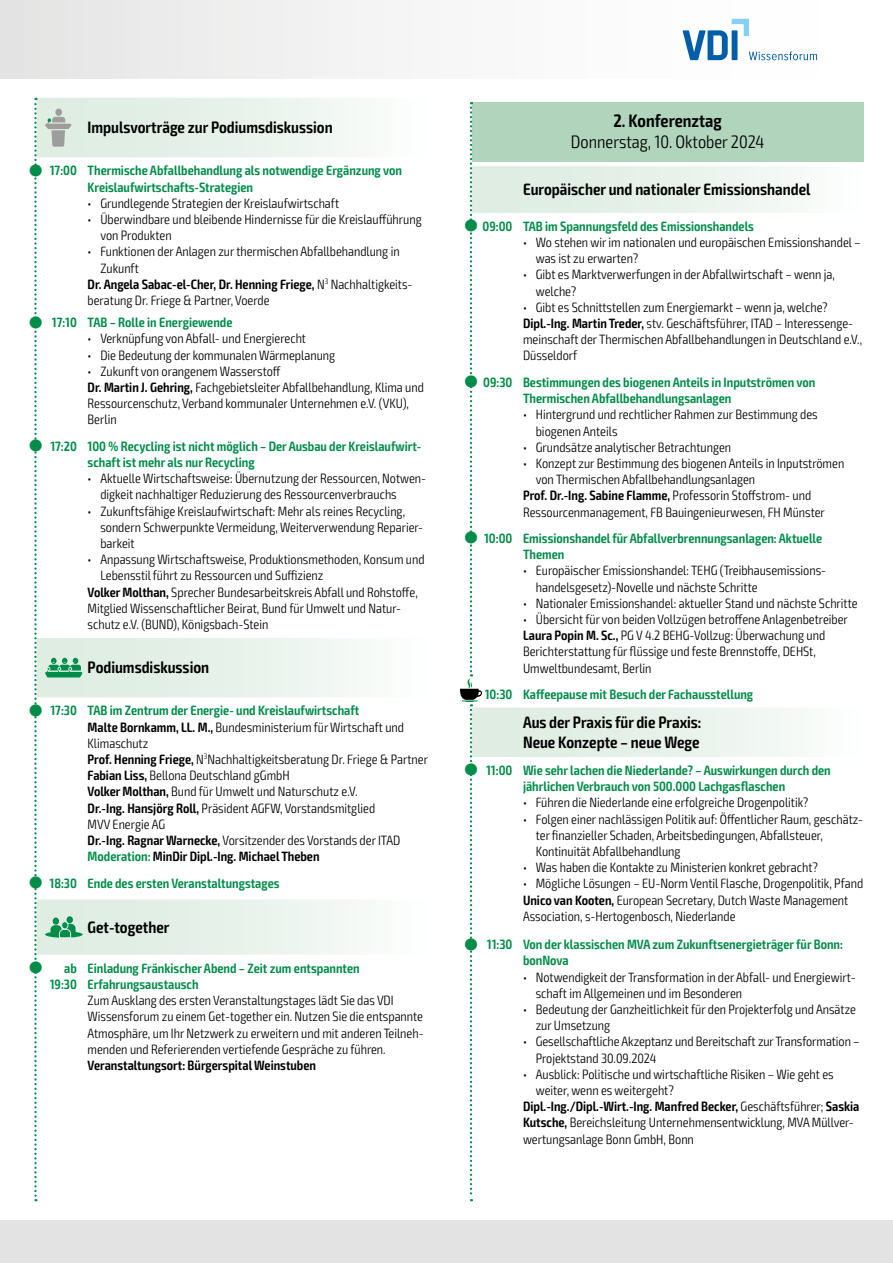
<style>
.page{position:relative;width:893px;height:1263px;background:#fff}
.page>*{position:absolute;margin:0;border:0;box-sizing:border-box;transform-origin:0 0}
.t1{font:300 condensed 18px "Exo 2";color:#000}
.t2{font:600 condensed 18px "Exo 2";color:#000}
.t3{font:600 condensed 16.5px/19.5px "Exo 2";color:#000}
.t4{font:300 condensed 13.5px/16.2px "Exo 2";color:#000}
.t5{font:600 condensed 13.5px/16.2px "Exo 2";color:#008c49}
.t6{font:600 condensed 13.5px "Exo 2";color:#000}
.s1{font-weight:300}
.s2{font-weight:600}
.s3{font-weight:600;color:#008c49}
</style>
<div class="page">
<div style="left:0;top:1220px;width:893px;height:43px;background:#e3e3e3"></div>
<div style="left:1px;top:0;width:892px;height:79px;background:linear-gradient(to right,#e7e7e7,#fff)"></div>
<div style="left:0;top:0;width:23px;height:79px;background:#e3e3e3"></div>
<svg style="left:83px;top:98px;width:275px;height:857px"></svg>
<div style="left:472px;top:102px;width:391px;height:60px;background:#b0d4bc"></div>
<svg style="left:482px;top:166px;width:311px;height:591px"></svg>
<svg style="left:683px;top:19px;width:134px;height:41px"></svg>
<svg style="left:34px;top:98px;width:49px;height:1103px"></svg>
<svg style="left:460px;top:102px;width:22px;height:1099px"></svg>
<p class="t3" style="left:88px;top:118px;width:247px">Impulsvorträge zur Podiumsdiskussion</p>
<p class="t5" style="left:88px;top:163px;width:316px;text-indent:-38px">17:00 Thermische Abfallbehandlung als notwendige Ergänzung von<br>Kreislaufwirtschafts-Strategien</p>
<p class="t4" style="left:88px;top:195px;width:253px">• Grundlegende Strategien der Kreislaufwirtschaft</p>
<p class="t4" style="left:100px;top:211px;width:323px;text-indent:-13px">• Überwindbare und bleibende Hindernisse für die Kreislaufführung von Produkten</p>
<p class="t4" style="left:88px;top:244px;width:314px">• Funktionen der Anlagen zur thermischen Abfallbehandlung in</p>
<p class="t4" style="left:100px;top:260px;width:40px">Zukunft</p>
<p class="t6" style="left:88px;top:276px;width:326px">Dr. Angela Sabac-el-Cher, Dr. Henning Friege, <span class="s1">N</span><sup>3</sup> <span class="s1">Nachhaltigkeits-</span></p>
<p class="t4" style="left:88px;top:292px;width:183px">beratung Dr. Friege &amp; Partner, Voerde</p>
<p class="t5" style="left:52px;top:315px;width:182px">17:10 TAB – Rolle in Energiewende</p>
<p class="t4" style="left:88px;top:331px;width:220px">• Verknüpfung von Abfall- und Energierecht</p>
<p class="t4" style="left:88px;top:347px;width:249px">• Die Bedeutung der kommunalen Wärmeplanung</p>
<p class="t4" style="left:88px;top:363px;width:338px">• Zukunft von orangenem Wasserstoff<br><span class="s2">Dr. Martin J. Gehring,</span> Fachgebietsleiter Abfallbehandlung, Klima und Ressourcenschutz, Verband kommunaler Unternehmen e.V. (VKU), Berlin</p>
<p class="t5" style="left:88px;top:438px;width:335px;text-indent:-37px">17:20 100 % Recycling ist nicht möglich – Der Ausbau der Kreislaufwirt&shy;schaft ist mehr als nur Recycling</p>
<p class="t4" style="left:100px;top:471px;width:327px;text-indent:-13px">• Aktuelle Wirtschaftsweise: Übernutzung der Ressourcen, Notwen&shy;digkeit nachhaltiger Reduzierung des Ressourcenverbrauchs</p>
<p class="t4" style="left:100px;top:503px;width:324px;text-indent:-13px">• Zukunftsfähige Kreislaufwirtschaft: Mehr als reines Recycling, sondern Schwerpunkte Vermeidung, Weiterverwendung Reparier&shy;barkeit</p>
<p class="t4" style="left:88px;top:552px;width:339px">• Anpassung Wirtschaftsweise, Produktionsmethoden, Konsum und</p>
<p class="t4" style="left:100px;top:568px;width:225px">Lebensstil führt zu Ressourcen und Suffizienz</p>
<p class="t4" style="left:88px;top:584px;width:332px"><span class="s2">Volker Molthan,</span> Sprecher Bundesarbeitskreis Abfall und Rohstoffe,</p>
<p class="t4" style="left:88px;top:600px;width:315px">Mitglied Wissenschaftlicher Beirat, Bund für Umwelt und Natur-</p>
<p class="t4" style="left:88px;top:616px;width:182px">schutz e.V. (BUND), Königsbach-Stein</p>
<p class="t3" style="left:88px;top:658px;width:123px">Podiumsdiskussion</p>
<p class="t4" style="left:88px;top:703px;width:342px;text-indent:-37px"><span class="s3">17:30 TAB im Zentrum der Energie- und Kreislaufwirtschaft<br></span><span class="s2">Malte Bornkamm, LL. M.,</span> Bundesministerium für Wirtschaft und Klimaschutz<br><span class="s2">Prof. Henning Friege,</span> N<sup>3</sup>Nachhaltigkeitsberatung Dr. Friege &amp; Partner <span class="s2">Fabian Liss,</span> Bellona Deutschland gGmbH<br><span class="s2">Volker Molthan,</span> Bund für Umwelt und Naturschutz e.V.<br><span class="s2">Dr.-Ing. Hansjörg Roll,</span> Präsident AGFW, Vorstandsmitglied<br>MVV Energie AG<br><span class="s2">Dr.-Ing. Ragnar Warnecke,</span> Vorsitzender des Vorstands der ITAD <span class="s3">Moderation:</span> <span class="s2">MinDir Dipl.-Ing. Michael Theben</span></p>
<p class="t5" style="left:50px;top:875px;width:232px">18:30 Ende des ersten Veranstaltungstages</p>
<p class="t3" style="left:88px;top:918px;width:83px">Get-together</p>
<p class="t5" style="left:50px;top:960px;width:29px;text-align:right">ab<br>19:30</p>
<p class="t5" style="left:88px;top:960px;width:274px">Einladung Fränkischer Abend – Zeit zum entspannten<br>Erfahrungsaustausch</p>
<p class="t4" style="left:88px;top:992px;width:337px">Zum Ausklang des ersten Veranstaltungstages lädt Sie das VDI Wissensforum zu einem Get-together ein. Nutzen Sie die entspannte Atmosphäre, um Ihr Netzwerk zu erweitern und mit anderen Teilneh&shy;menden und Referierenden vertiefende Gespräche zu führen.</p>
<p class="t6" style="left:88px;top:1057px;width:230px">Veranstaltungsort: Bürgerspital Weinstuben</p>
<h1 class="t2" style="left:613px;top:110px;width:110px">2. Konferenztag</h1>
<h1 class="t1" style="left:571px;top:131px;width:195px">Donnerstag, 10. Oktober 2024</h1>
<p class="t3" style="left:523px;top:180px;width:289px">Europäischer und nationaler Emissionshandel</p>
<p class="t5" style="left:482px;top:218px;width:273px">09:00 TAB im Spannungsfeld des Emissionshandels</p>
<p class="t4" style="left:536px;top:234px;width:326px;text-indent:-13px">• Wo stehen wir im nationalen und europäischen Emissionshandel – was ist zu erwarten?</p>
<p class="t4" style="left:536px;top:267px;width:301px;text-indent:-13px">• Gibt es Marktverwerfungen in der Abfallwirtschaft – wenn ja, welche?</p>
<p class="t4" style="left:523px;top:299px;width:341px">• Gibt es Schnittstellen zum Energiemarkt – wenn ja, welche?<br><span class="s2">Dipl.-Ing. Martin Treder,</span> stv. Geschäftsführer, ITAD – Interessenge&shy;meinschaft der Thermischen Abfallbehandlungen in Deutschland e.V., Düsseldorf</p>
<p class="t5" style="left:523px;top:374px;width:294px;text-indent:-40px">09:30 Bestimmungen des biogenen Anteils in Inputströmen von<br>Thermischen Abfallbehandlungsanlagen</p>
<p class="t4" style="left:536px;top:407px;width:283px;text-indent:-13px">• Hintergrund und rechtlicher Rahmen zur Bestimmung des biogenen Anteils</p>
<p class="t4" style="left:523px;top:439px;width:210px">• Grundsätze analytischer Betrachtungen</p>
<p class="t4" style="left:523px;top:455px;width:323px">• Konzept zur Bestimmung des biogenen Anteils in Inputströmen</p>
<p class="t4" style="left:536px;top:472px;width:221px">von Thermischen Abfallbehandlungsanlagen</p>
<p class="t6" style="left:523px;top:488px;width:290px">Prof. Dr.-Ing. Sabine Flamme, <span class="s1">Professorin Stoffstrom- und</span></p>
<p class="t4" style="left:523px;top:504px;width:303px">Ressourcenmanagement, FB Bauingenieurwesen, FH Münster</p>
<p class="t5" style="left:523px;top:530px;width:301px;text-indent:-39px">10:00 Emissionshandel für Abfallverbrennungsanlagen: Aktuelle<br>Themen</p>
<p class="t4" style="left:536px;top:563px;width:292px;text-indent:-13px">• Europäischer Emissionshandel: TEHG (Treibhausemissions&shy;handelsgesetz)-Novelle und nächste Schritte</p>
<p class="t4" style="left:523px;top:595px;width:336px">• Nationaler Emissionshandel: aktueller Stand und nächste Schritte</p>
<p class="t4" style="left:523px;top:611px;width:326px">• Übersicht für von beiden Vollzügen betroffene Anlagenbetreiber <span class="s2">Laura Popin M. Sc.,</span> PG V 4.2 BEHG-Vollzug: Überwachung und Berichterstattung für flüssige und feste Brennstoffe, DEHSt, Umweltbundesamt, Berlin</p>
<p class="t5" style="left:485px;top:686px;width:270px">10:30 Kaffeepause mit Besuch der Fachausstellung</p>
<p class="t3" style="left:523px;top:713px;width:180px">Aus der Praxis für die Praxis:<br>Neue Konzepte – neue Wege</p>
<p class="t5" style="left:523px;top:762px;width:309px;text-indent:-37px">11:00 Wie sehr lachen die Niederlande? – Auswirkungen durch den jährlichen Verbrauch von 500.000 Lachgasflaschen</p>
<p class="t4" style="left:523px;top:795px;width:287px">• Führen die Niederlande eine erfolgreiche Drogenpolitik?</p>
<p class="t4" style="left:536px;top:811px;width:329px;text-indent:-13px">• Folgen einer nachlässigen Politik auf: Öffentlicher Raum, geschätz&shy;ter finanzieller Schaden, Arbeitsbedingungen, Abfallsteuer,<br>Kontinuität Abfallbehandlung</p>
<p class="t4" style="left:523px;top:859px;width:296px">• Was haben die Kontakte zu Ministerien konkret gebracht?</p>
<p class="t4" style="left:523px;top:876px;width:342px">• Mögliche Lösungen – EU-Norm Ventil Flasche, Drogenpolitik, Pfand<br><span class="s2">Unico van Kooten,</span> European Secretary, Dutch Waste Management<br>Association, s-Hertogenbosch, Niederlande</p>
<p class="t5" style="left:523px;top:937px;width:321px;text-indent:-36px">11:30 Von der klassischen MVA zum Zukunftsenergieträger für Bonn: bonNova</p>
<p class="t4" style="left:536px;top:969px;width:321px;text-indent:-13px">• Notwendigkeit der Transformation in der Abfall- und Energiewirt&shy;schaft im Allgemeinen und im Besonderen</p>
<p class="t4" style="left:536px;top:1001px;width:322px;text-indent:-13px">• Bedeutung der Ganzheitlichkeit für den Projekterfolg und Ansätze zur Umsetzung</p>
<p class="t4" style="left:536px;top:1034px;width:325px;text-indent:-13px">• Gesellschaftliche Akzeptanz und Bereitschaft zur Transformation –<br>Projektstand 30.09.2024</p>
<p class="t4" style="left:523px;top:1066px;width:312px">• Ausblick: Politische und wirtschaftliche Risiken – Wie geht es</p>
<p class="t4" style="left:536px;top:1082px;width:140px">weiter, wenn es weitergeht?</p>
<p class="t6" style="left:523px;top:1098px;width:338px">Dipl.-Ing./Dipl.-Wirt.-Ing. Manfred Becker, <span class="s1">Geschäftsführer;</span> Saskia</p>
<p class="t4" style="left:523px;top:1115px;width:332px"><span class="s2">Kutsche,</span> Bereichsleitung Unternehmensentwicklung, MVA Müllver-</p>
<p class="t4" style="left:523px;top:1131px;width:172px">wertungsanlage Bonn GmbH, Bonn</p>
</div>
